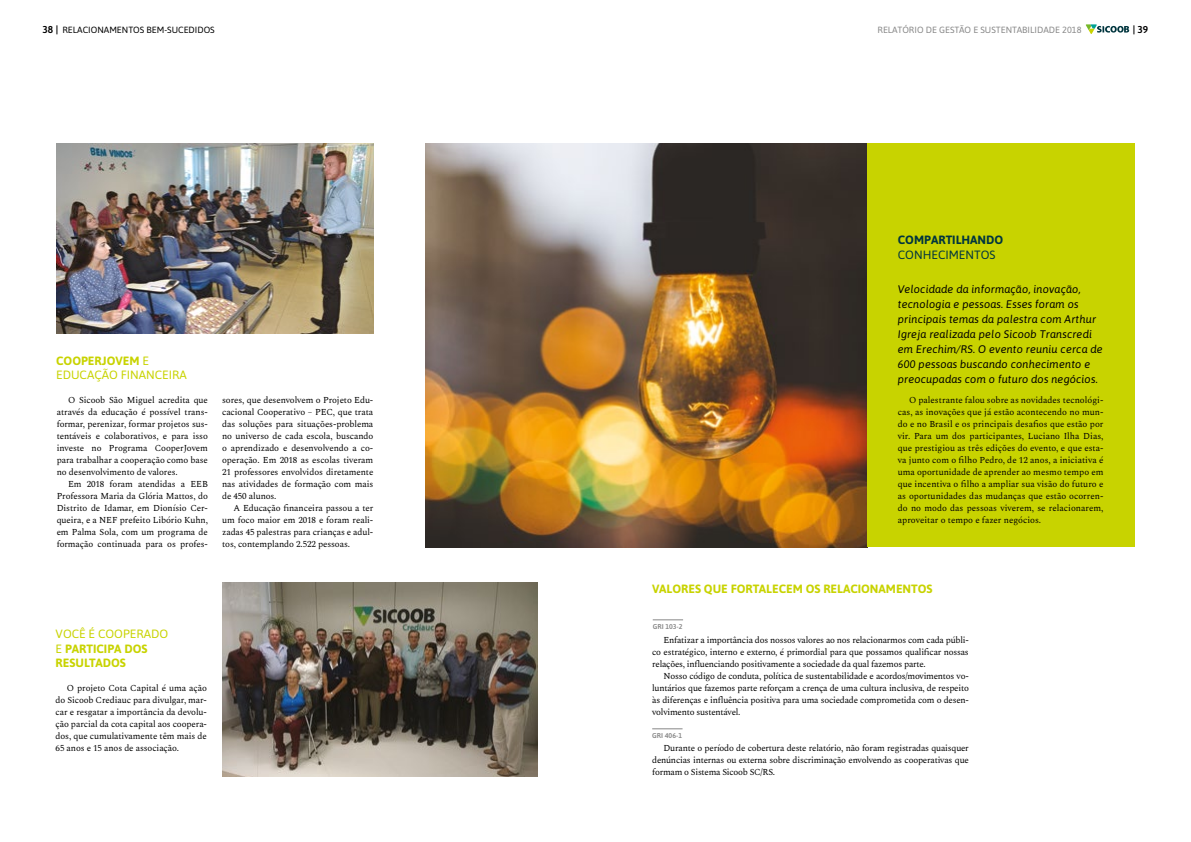
<style>
.page{position:relative;width:1191px;height:842px;background:#fff}
.page>*{position:absolute;margin:0;border:0;box-sizing:border-box;transform-origin:0 0}
.t1{font:700 12px/14.4px "Asap";color:#c8d300}
.t2{font:12px/14.4px "Asap";color:#c8d300}
.t3{font:700 12px "Asap";color:#00353e}
.t4{font:12px "Asap";color:#00353e}
.t5{font:italic 11px/15px "Asap";letter-spacing:.01em;color:#000}
.t6{font:600 10px "Asap";color:#000}
.t7{font:9px/12px "Spectral";letter-spacing:-.01em;color:#000;text-align:justify}
.t8{font:9px "Asap";color:#878787}
.t9{font:9px "Asap";color:#000}
.t10{font:600 7px "Asap";color:#878787}
.s1{font-weight:600;font-size:10px}
.s2{font-weight:700}
.s3{font-weight:400}
</style>
<div class="page">
<img style="left:222px;top:583px;width:316px;height:194px">
<img style="left:57px;top:143px;width:316px;height:190px">
<img style="left:425px;top:144px;width:442px;height:403px">
<div style="left:867px;top:144px;width:267px;height:403px;background:#c8d300"></div>
<hr style="left:653px;top:620px;width:30px;height:1px;background:#878787">
<hr style="left:652px;top:728px;width:30px;height:1px;background:#878787">
<svg style="left:1085px;top:24px;width:44px;height:10px"></svg>
<p class="t9" style="left:43px;top:24px;width:174px"><span class="s1">38 |</span> RELACIONAMENTOS BEM-SUCEDIDOS</p>
<p class="t8" style="left:877px;top:23px;width:205px">RELATÓRIO DE GESTÃO E SUSTENTABILIDADE 2018</p>
<p class="t6" style="left:1132px;top:22px;width:17px">| 39</p>
<h1 class="t2" style="left:56px;top:353px;width:132px"><span class="s2">COOPERJOVEM</span> E<br>EDUCAÇÃO FINANCEIRA</h1>
<p class="t7" style="left:57px;top:393px;width:153px;text-indent:11px">O Sicoob São Miguel acredita que através da educação é possível trans&shy;formar, perenizar, formar projetos sus&shy;tentáveis e colaborativos, e para isso investe no Programa CooperJovem para trabalhar a cooperação como base no desenvolvimento de valores.</p>
<p class="t7" style="left:57px;top:477px;width:153px;text-indent:11px">Em 2018 foram atendidas a EEB Professora Maria da Glória Mattos, do Distrito de Idamar, em Dionísio Cer&shy;queira, e a NEF prefeito Libório Kuhn, em Palma Sola, com um programa de formação continuada para os profes-</p>
<p class="t7" style="left:222px;top:393px;width:153px">sores, que desenvolvem o Projeto Edu&shy;cacional Cooperativo – PEC, que trata das soluções para situações-problema no universo de cada escola, buscando o aprendizado e desenvolvendo a co&shy;operação. Em 2018 as escolas tiveram 21 professores envolvidos diretamente nas atividades de formação com mais de 450 alunos.</p>
<p class="t7" style="left:222px;top:501px;width:153px;text-indent:11px">A Educação financeira passou a ter um foco maior em 2018 e foram reali&shy;zadas 45 palestras para crianças e adul&shy;tos, contemplando 2.522 pessoas.</p>
<h1 class="t1" style="left:56px;top:626px;width:114px"><span class="s3">VOCÊ É COOPERADO<br>E</span> PARTICIPA DOS<br>RESULTADOS</h1>
<p class="t7" style="left:56px;top:681px;width:153px;text-indent:11px">O projeto Cota Capital é uma ação do Sicoob Crediauc para divulgar, mar&shy;car e resgatar a importância da devolu&shy;ção parcial da cota capital aos coopera&shy;dos, que cumulativamente têm mais de 65 anos e 15 anos de associação.</p>
<h1 class="t3" style="left:898px;top:231px;width:107px">COMPARTILHANDO</h1>
<h1 class="t4" style="left:898px;top:246px;width:99px">CONHECIMENTOS</h1>
<p class="t5" style="left:898px;top:281px;width:206px">Velocidade da informação, inovação, tecnologia e pessoas. Esses foram os principais temas da palestra com Arthur Igreja realizada pelo Sicoob Transcredi em Erechim/RS. O evento reuniu cerca de 600 pessoas buscando conhecimento e preocupadas com o futuro dos negócios.</p>
<p class="t7" style="left:898px;top:393px;width:207px;text-indent:11px">O palestrante falou sobre as novidades tecnológi&shy;cas, as inovações que já estão acontecendo no mun&shy;do e no Brasil e os principais desafios que estão por vir. Para um dos participantes, Luciano Ilha Dias, que prestigiou as três edições do evento, e que esta&shy;va junto com o filho Pedro, de 12 anos, a iniciativa é uma oportunidade de aprender ao mesmo tempo em que incentiva o filho a ampliar sua visão do futuro e as oportunidades das mudanças que estão ocorren&shy;do no modo das pessoas viverem, se relacionarem, aproveitar o tempo e fazer negócios.</p>
<h1 class="t1" style="left:652px;top:581px;width:282px">VALORES QUE FORTALECEM OS RELACIONAMENTOS</h1>
<p class="t10" style="left:653px;top:622px;width:31px">GRI 103-2</p>
<p class="t7" style="left:652px;top:633px;width:318px;text-indent:11px">Enfatizar a importância dos nossos valores ao nos relacionarmos com cada públi&shy;co estratégico, interno e externo, é primordial para que possamos qualificar nossas relações, influenciando positivamente a sociedade da qual fazemos parte.</p>
<p class="t7" style="left:652px;top:669px;width:318px;text-indent:11px">Nosso código de conduta, política de sustentabilidade e acordos/movimentos vo&shy;luntários que fazemos parte reforçam a crença de uma cultura inclusiva, de respeito às diferenças e influência positiva para uma sociedade comprometida com o desen&shy;volvimento sustentável.</p>
<p class="t7" style="left:652px;top:741px;width:318px;text-indent:11px">Durante o período de cobertura deste relatório, não foram registradas quaisquer denúncias internas ou externa sobre discriminação envolvendo as cooperativas que formam o Sistema Sicoob SC/RS.</p>
<p class="t10" style="left:652px;top:731px;width:31px">GRI 406-1</p>
</div>
